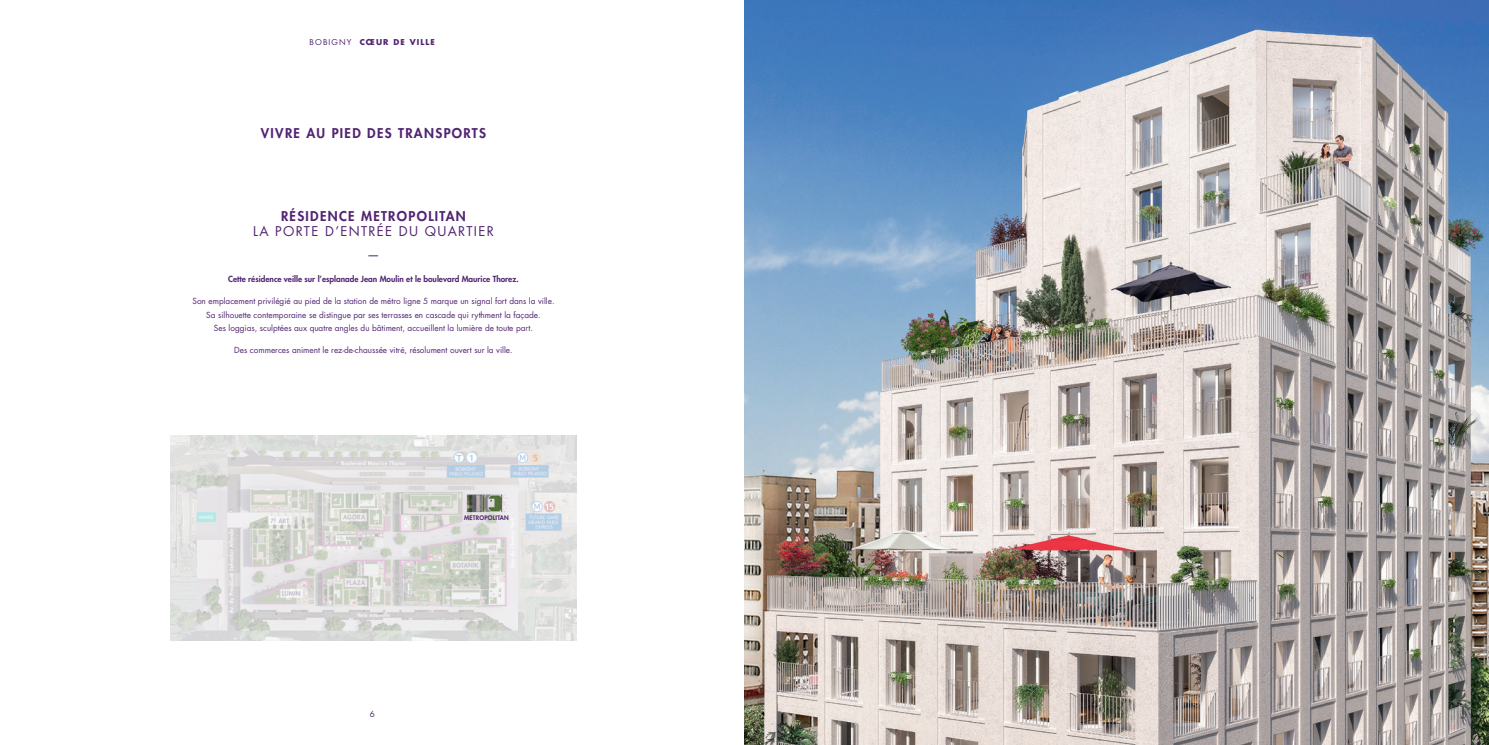
<style>
.page{position:relative;width:1489px;height:745px;background:#fff}
.page>*{position:absolute;margin:0;border:0;box-sizing:border-box;transform-origin:0 0}
.t1{font:13.12px/15.8px "Futura Std";letter-spacing:.1em;color:#512472;text-align:center}
.t2{font:800 13.12px "Futura Std";letter-spacing:.1em;color:#512472}
.t3{font:8.22px/13.1px "Futura Std";color:#512472;text-align:center}
.t4{font:800 8.22px "Futura Std";color:#512472}
.t5{font:700 7.88px "Futura Std";letter-spacing:.14em;color:#512472}
.t6{font:800 6.12px "Futura Std";letter-spacing:.04em;color:#512472}
.s1{font-weight:400}
.s2{font-weight:800}
</style>
<div class="page">
<img style="left:744px;top:0;width:744px;height:744px">
<svg style="left:170px;top:435px;width:407px;height:206px;background:#dcdddb"></svg>
<p class="t5" style="left:309px;top:36px;width:127px"><span class="s1">BOBIGNY</span> CŒUR DE VILLE</p>
<p class="t2" style="left:261px;top:124px;width:226px">VIVRE AU PIED DES TRANSPORTS</p>
<p class="t1" style="left:253px;top:208px;width:242px"><span class="s2">RÉSIDENCE METROPOLITAN<br></span>LA PORTE D’ENTRÉE DU QUARTIER</p>
<p class="t1" style="left:367px;top:247px;width:15px">—</p>
<p class="t4" style="left:228px;top:273px;width:292px">Cette résidence veille sur l’esplanade Jean Moulin et le boulevard Maurice Thorez.</p>
<p class="t3" style="left:192px;top:295px;width:363px">Son emplacement privilégié au pied de la station de métro ligne 5 marque un signal fort dans la ville.<br>Sa silhouette contemporaine se distingue par ses terrasses en cascade qui rythment la façade.<br>Ses loggias, sculptées aux quatre angles du bâtiment, accueillent la lumière de toute part.</p>
<p class="t3" style="left:234px;top:343px;width:280px">Des commerces animent le rez-de-chaussée vitré, résolument ouvert sur la ville.</p>
<p class="t3" style="left:370px;top:707px;width:7px">6</p>
<p class="t6" style="left:464px;top:514px;width:46px">METROPOLITAN</p>
</div>
